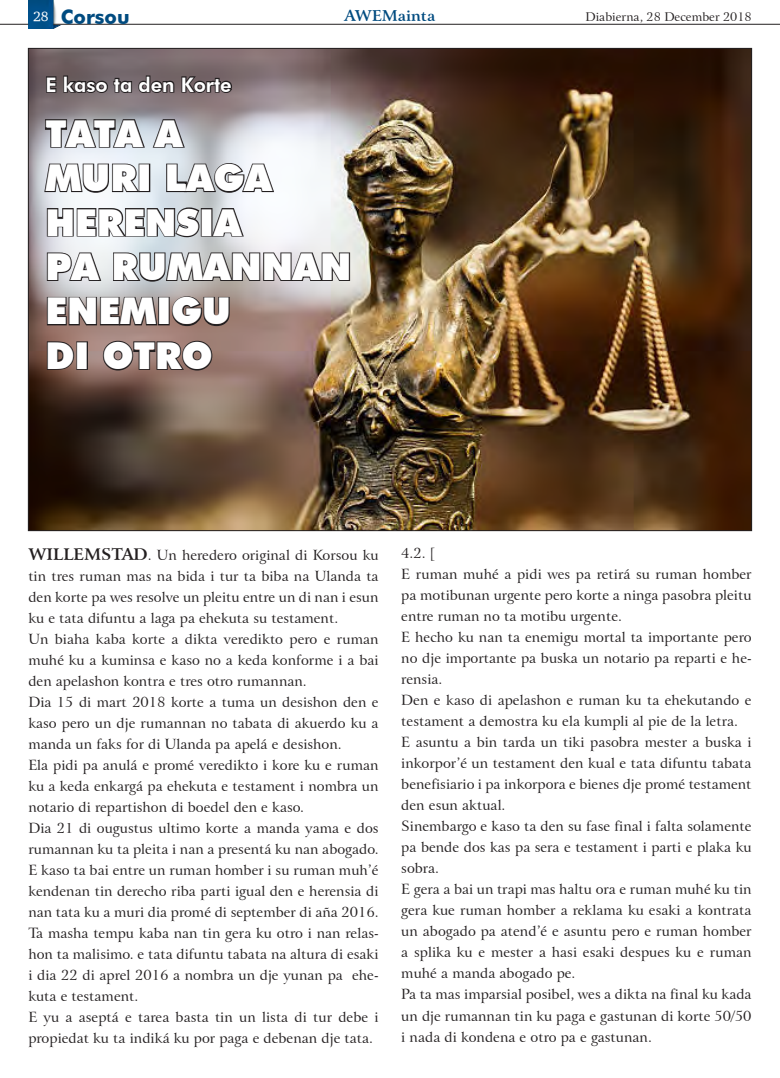
<style>
.page{position:relative;width:780px;height:1078px;background:#fff}
.page>*{position:absolute;margin:0;border:0;box-sizing:border-box;transform-origin:0 0}
.No_Spacing{font:900 37px/44.4px "Futura BT";color:#fff}
.No_Spacing-2{font:800 20px "Futura BT";color:#fff}
.Body_Text_14{font:700 20px "Futura BT";color:#004b80}
.t1{font:700 15px "Arrus BT";color:#004b80}
.Body_Text_14-2{font:14px/21px "Arrus BT";color:#231f20;text-align:justify}
.t2{font:14px "Charter ITCTT";color:#fff}
.t3{font:12px "Arrus BT";color:#231f20}
.s1{font-weight:700;font-size:16px}
</style>
<div class="page">
<img style="left:28px;top:0;width:33px;height:28px">
<svg style="left:0;top:24px;width:28px;height:1px"></svg>
<hr style="left:53px;top:24px;width:727px;height:1px;background:#231f20">
<img style="left:30px;top:50px;width:720px;height:479px">
<svg style="left:45px;top:74px;width:188px;height:25px;background:#5b5153"></svg>
<svg style="left:43px;top:118px;width:232px;height:76px;background:#b7babf"></svg>
<svg style="left:46px;top:206px;width:305px;height:121px"></svg>
<svg style="left:46px;top:340px;width:29px;height:31px"></svg>
<div style="left:76px;top:341px;width:12px;height:29px;border:2px solid #231f20"></div>
<svg style="left:102px;top:339px;width:111px;height:33px;background:#816862"></svg>
<p class="t2" style="left:33px;top:7px;width:17px">28</p>
<p class="Body_Text_14" style="left:61px;top:4px;width:70px">Corsou</p>
<p class="t1" style="left:344px;top:7px;width:92px">AWEMainta</p>
<p class="t3" style="left:585px;top:9px;width:168px">Diabierna, 28 December 2018</p>
<p class="No_Spacing-2" style="left:45px;top:72px;width:188px">E kaso ta den Korte</p>
<p class="No_Spacing" style="left:45px;top:111px;width:138px">TATA A</p>
<p class="No_Spacing" style="left:45px;top:155px;width:228px">MURI LAGA<br>HERENSIA</p>
<p class="No_Spacing" style="left:45px;top:244px;width:307px">PA RUMANNAN<br>ENEMIGU</p>
<p class="No_Spacing" style="left:45px;top:333px;width:169px">DI OTRO</p>
<p class="Body_Text_14-2" style="left:28px;top:544px;width:352px"><span class="s1">WILLEMSTAD</span>. Un heredero original di Korsou ku tin tres ruman mas na bida i tur ta biba na Ulanda ta den korte pa wes resolve un pleitu entre un di nan i esun ku e tata difuntu a laga pa ehekuta su testament.</p>
<p class="Body_Text_14-2" style="left:28px;top:628px;width:352px">Un biaha kaba korte a dikta veredikto pero e ruman muhé ku a kuminsa e kaso no a keda konforme i a bai den apelashon kontra e tres otro rumannan.</p>
<p class="Body_Text_14-2" style="left:28px;top:691px;width:352px">Dia 15 di mart 2018 korte a tuma un desishon den e kaso pero un dje rumannan no tabata di akuerdo ku a manda un faks for di Ulanda pa apelá e desishon.</p>
<p class="Body_Text_14-2" style="left:28px;top:754px;width:352px">Ela pidi pa anulá e promé veredikto i kore ku e ruman ku a keda enkargá pa ehekuta e testament i nombra un notario di repartishon di boedel den e kaso.</p>
<p class="Body_Text_14-2" style="left:28px;top:817px;width:352px">Dia 21 di ougustus ultimo korte a manda yama e dos rumannan ku ta pleita i nan a presentá ku nan abogado.</p>
<p class="Body_Text_14-2" style="left:28px;top:859px;width:352px">E kaso ta bai entre un ruman homber i su ruman muh’é kendenan tin derecho riba parti igual den e herensia di nan tata ku a muri dia promé di september di aña 2016.</p>
<p class="Body_Text_14-2" style="left:28px;top:922px;width:352px">Ta masha tempu kaba nan tin gera ku otro i nan relas&shy;hon ta malisimo. e tata difuntu tabata na altura di esaki i dia 22 di aprel 2016 a nombra un dje yunan pa ehe&shy;kuta e testament.</p>
<p class="Body_Text_14-2" style="left:28px;top:1006px;width:352px">E yu a aseptá e tarea basta tin un lista di tur debe i propiedat ku ta indiká ku por paga e debenan dje tata.</p>
<p class="Body_Text_14-2" style="left:401px;top:543px;width:36px">4.2. [</p>
<p class="Body_Text_14-2" style="left:401px;top:564px;width:352px">E ruman muhé a pidi wes pa retirá su ruman homber pa motibunan urgente pero korte a ninga pasobra pleitu entre ruman no ta motibu urgente.</p>
<p class="Body_Text_14-2" style="left:401px;top:627px;width:352px">E hecho ku nan ta enemigu mortal ta importante pero no dje importante pa buska un notario pa reparti e he&shy;rensia.</p>
<p class="Body_Text_14-2" style="left:401px;top:690px;width:352px">Den e kaso di apelashon e ruman ku ta ehekutando e testament a demostra ku ela kumpli al pie de la letra.</p>
<p class="Body_Text_14-2" style="left:401px;top:732px;width:352px">E asuntu a bin tarda un tiki pasobra mester a buska i inkorpor’é un testament den kual e tata difuntu tabata benefisiario i pa inkorpora e bienes dje promé testament den esun aktual.</p>
<p class="Body_Text_14-2" style="left:401px;top:816px;width:352px">Sinembargo e kaso ta den su fase final i falta solamente pa bende dos kas pa sera e testament i parti e plaka ku sobra.</p>
<p class="Body_Text_14-2" style="left:401px;top:879px;width:352px">E gera a bai un trapi mas haltu ora e ruman muhé ku tin gera kue ruman homber a reklama ku esaki a kontrata un abogado pa atend’é e asuntu pero e ruman homber a splika ku e mester a hasi esaki despues ku e ruman muhé a manda abogado pe.</p>
<p class="Body_Text_14-2" style="left:401px;top:984px;width:352px">Pa ta mas imparsial posibel, wes a dikta na final ku kada un dje rumannan tin ku paga e gastunan di korte 50/50 i nada di kondena e otro pa e gastunan.</p>
</div>
